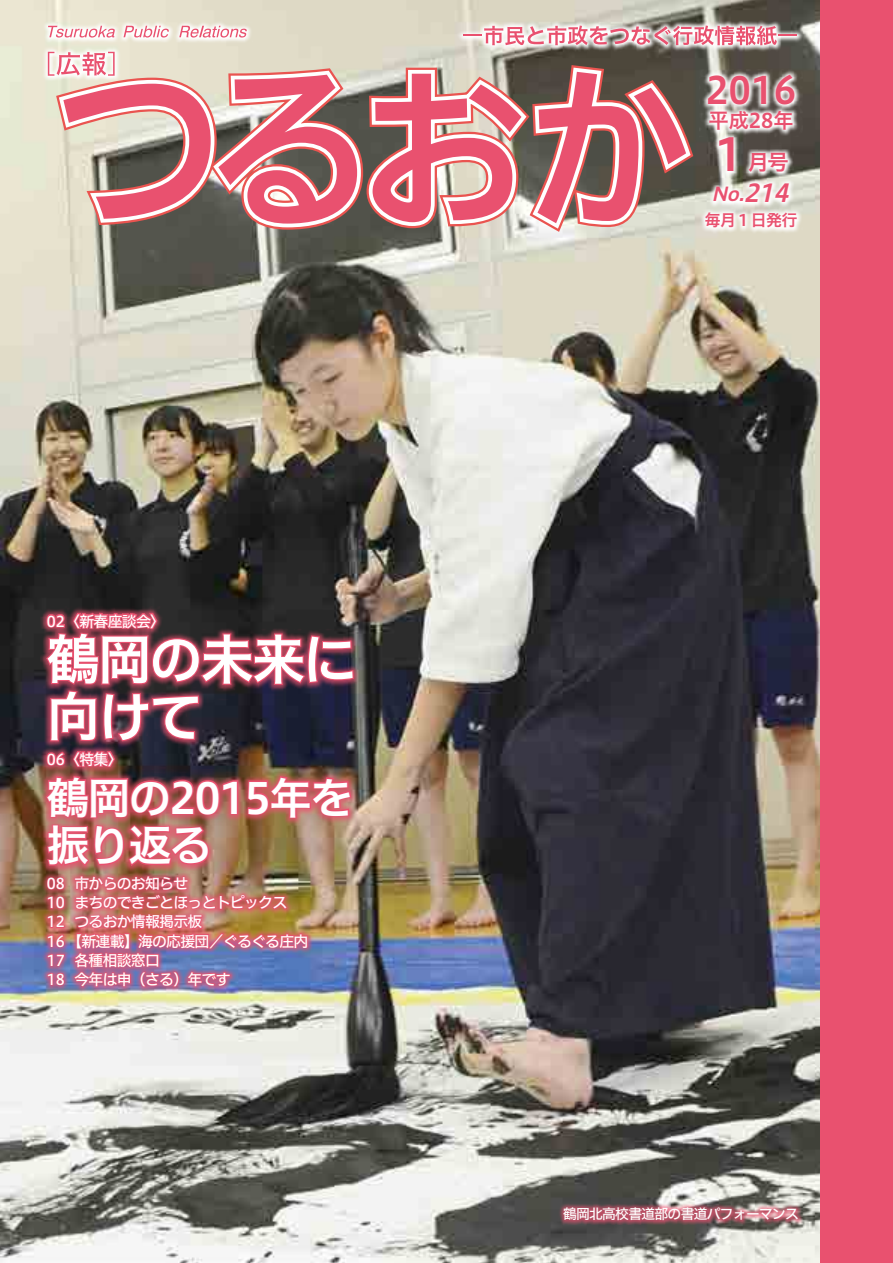
<style>
.page{position:relative;width:893px;height:1263px;background:#fff}
.page>*{position:absolute;margin:0;border:0;box-sizing:border-box;transform-origin:0 0}
.t1{font:53.1px/57.4px "Hiragino UD Sans F Std N W6";letter-spacing:-.035em;color:#fff}
.t2{font:42.45px/47.8px "Hiragino UD Sans F Std N W6";letter-spacing:-.035em;color:#fff}
.t3{font:37.2px "Hiragino UD Sans F Std W6";color:#e9516f}
.t4{font:21.3px "Hiragino UD Sans F Std W6";color:#e9516f}
.t5{font:20.25px "Hiragino UD Sans F Std W6";color:#e9516f}
.t6{font:italic 19.2px "Hiragino UD Sans F Std W6";color:#e9516f}
.t7{font:15.9px "Hiragino UD Sans F Std N W6";letter-spacing:-.04em;color:#e9516f}
.t8{font:14.85px/19.2px "Hiragino UD Sans F Std N W5";letter-spacing:-.05em;color:#fff}
.t9{font:13.8px "Hiragino UD Sans F Std N W5";letter-spacing:-.055em;color:#fff}
.s1{font-size:44.7px}
.s2{font-size:24.45px}
</style>
<div class="page">
<img style="left:0;top:0;width:821px;height:1263px">
<div style="left:821px;top:0;width:72px;height:1263px;background:#e9516f"></div>
<div style="left:558px;top:1202px;width:245px;height:23px;background:#e9516f;opacity:.7"></div>
<svg style="left:42px;top:20px;width:211px;height:23px;background:#ece9da"></svg>
<svg style="left:48px;top:26px;width:67px;height:12px"></svg>
<svg style="left:124px;top:26px;width:45px;height:12px"></svg>
<svg style="left:179px;top:26px;width:68px;height:12px"></svg>
<svg style="left:457px;top:20px;width:346px;height:31px;background:#a5a299"></svg>
<svg style="left:463px;top:26px;width:334px;height:19px"></svg>
<svg style="left:42px;top:46px;width:79px;height:36px"></svg>
<svg style="left:700px;top:69px;width:103px;height:164px"></svg>
<svg style="left:48px;top:52px;width:652px;height:188px;background:#c08b8c"></svg>
<div style="left:39px;top:744px;width:319px;height:129px;background:#e9516f;opacity:.7"></div>
<svg style="left:45px;top:749px;width:71px;height:19px"></svg>
<svg style="left:246px;top:775px;width:107px;height:44px;background:#ca5d63"></svg>
<svg style="left:44px;top:775px;width:195px;height:93px;background:#c35962"></svg>
<div style="left:41px;top:870px;width:273px;height:123px;background:#e9516f;opacity:.7"></div>
<svg style="left:47px;top:877px;width:18px;height:13px"></svg>
<svg style="left:47px;top:896px;width:18px;height:13px"></svg>
<svg style="left:47px;top:915px;width:18px;height:32px"></svg>
<svg style="left:47px;top:953px;width:18px;height:33px"></svg>
<img style="left:73px;top:875px;width:235px;height:112px">
<div style="left:40px;top:606px;width:320px;height:142px;background:#e9516f;opacity:.7"></div>
<svg style="left:45px;top:611px;width:310px;height:131px;background:#763749"></svg>
<p class="t8" style="left:47px;top:610px;width:120px">02 〈新春座談会〉</p>
<h1 class="t1" style="left:47px;top:628px;width:311px">鶴岡の未来に向けて</h1>
<p class="t8" style="left:47px;top:749px;width:78px">06 〈特集〉</p>
<h2 class="t2" style="left:47px;top:771px;width:308px">鶴岡の2015年を振り返る</h2>
<p class="t8" style="left:47px;top:873px;width:263px">08 市からのお知らせ<br>10 まちのできごとほっとトピックス<br>12 つるおか情報掲示板<br>16 【新連載】海の応援団／ぐるぐる庄内<br>17 各種相談窓口<br>18 今年は申（さる）年です</p>
<h3 class="t3" style="left:706px;top:61px;width:92px">2016</h3>
<h3 class="t5" style="left:708px;top:105px;width:87px">平成28年</h3>
<h3 class="t4" style="left:707px;top:146px;width:83px"><span class="s1">１</span>月号</h3>
<p class="t6" style="left:711px;top:179px;width:86px">No.<span class="s2">214</span></p>
<p class="t7" style="left:705px;top:208px;width:94px">毎月１日発行</p>
<p class="t9" style="left:563px;top:1203px;width:238px">鶴岡北高校書道部の書道パフォーマンス</p>
</div>
